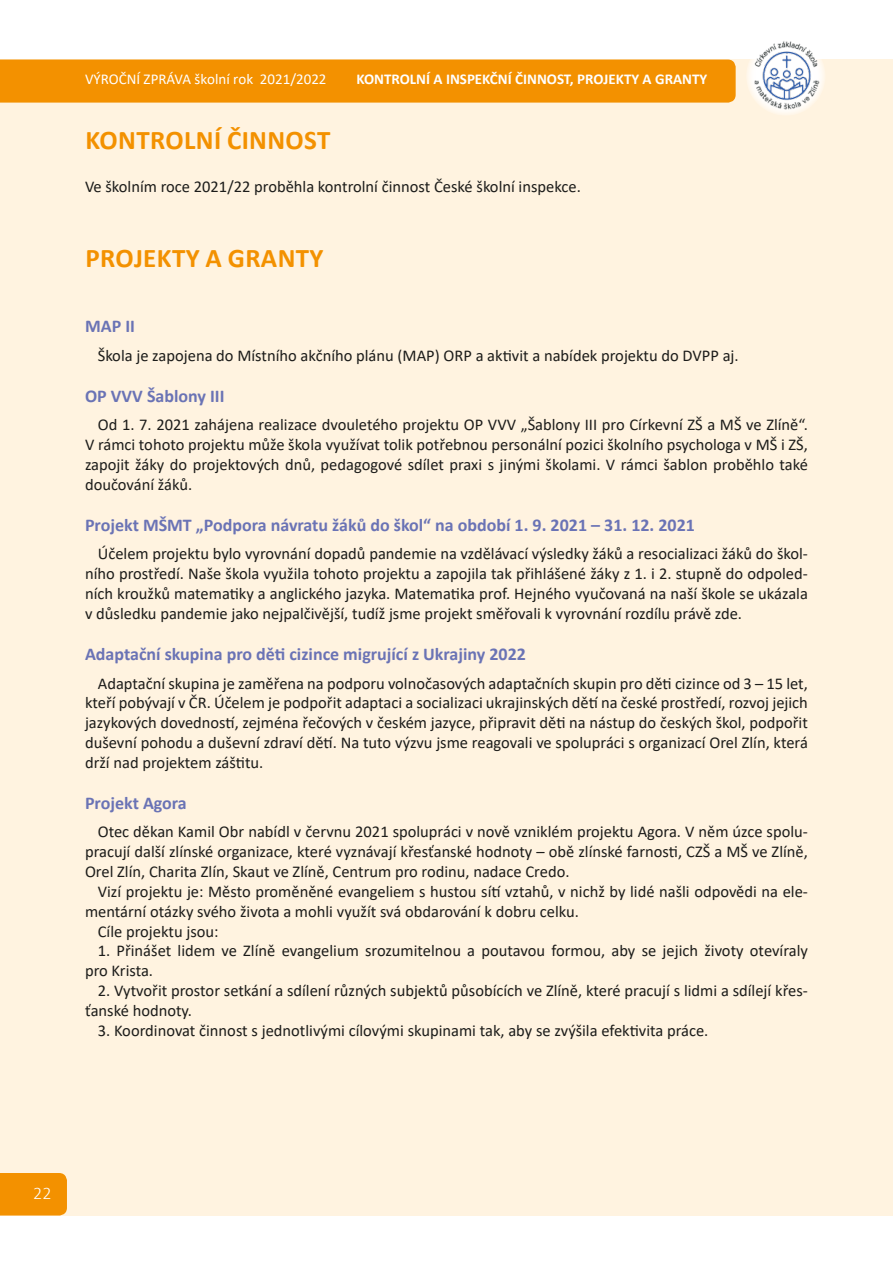
<style>
.page{position:relative;width:893px;height:1263px;background:#fff}
.page>*{position:absolute;margin:0;border:0;box-sizing:border-box;transform-origin:0 0}
.t1{font:700 27px "Calibri";letter-spacing:.015em;color:#f39100}
.t2{font:700 18px "Calibri";color:#6a73b5}
.t3{font:300 18px "Calibri";color:#fff}
.t4{font:16.5px/19.8px "Calibri";color:#1c1c1a;text-align:justify}
.t5{font:700 15px "Calibri";color:#fff}
.t6{font:15px "Calibri";color:#fff}
</style>
<div class="page">
<div style="left:0;top:60px;width:893px;height:1155px;background:#fff3e0"></div>
<div style="left:0;top:1173px;width:67px;height:42px;background:#f39100"></div>
<div style="left:0;top:60px;width:736px;height:43px;background:#f39100"></div>
<div style="left:746px;top:36px;width:80px;height:80px;background:#fff7eb;border-radius:50%"></div>
<img style="left:750px;top:37px;width:71px;height:75px">
<p class="t6" style="left:85px;top:68px;width:243px">VÝROČNÍ ZPRÁVA školní rok 2021/2022</p>
<p class="t5" style="left:356px;top:68px;width:352px">KONTROLNÍ A INSPEKČNÍ ČINNOST, PROJEKTY A GRANTY</p>
<h1 class="t1" style="left:86px;top:121px;width:246px">KONTROLNÍ ČINNOST</h1>
<p class="t4" style="left:85px;top:176px;width:497px">Ve školním roce 2021/22 proběhla kontrolní činnost České školní inspekce.</p>
<h1 class="t1" style="left:86px;top:239px;width:240px">PROJEKTY A GRANTY</h1>
<p class="t2" style="left:85px;top:314px;width:51px">MAP II</p>
<p class="t4" style="left:98px;top:345px;width:642px">Škola je zapojena do Místního akčního plánu (MAP) ORP a aktivit a nabídek projektu do DVPP aj.</p>
<p class="t2" style="left:85px;top:383px;width:141px">OP VVV Šablony III</p>
<p class="t4" style="left:85px;top:414px;width:724px;text-indent:13px">Od 1. 7. 2021 zahájena realizace dvouletého projektu OP VVV „Šablony III pro Církevní ZŠ a MŠ ve Zlíně“.<br>V rámci tohoto projektu může škola využívat tolik potřebnou personální pozici školního psychologa v MŠ i ZŠ, zapojit žáky do projektových dnů, pedagogové sdílet praxi s jinými školami. V rámci šablon proběhlo také doučování žáků.</p>
<p class="t2" style="left:85px;top:512px;width:611px">Projekt MŠMT „Podpora návratu žáků do škol“ na období 1. 9. 2021 – 31. 12. 2021</p>
<p class="t4" style="left:85px;top:544px;width:724px;text-indent:13px">Účelem projektu bylo vyrovnání dopadů pandemie na vzdělávací výsledky žáků a resocializaci žáků do škol&shy;ního prostředí. Naše škola využila tohoto projektu a zapojila tak přihlášené žáky z 1. i 2. stupně do odpoled&shy;ních kroužků matematiky a anglického jazyka. Matematika prof. Hejného vyučovaná na naší škole se ukázala v důsledku pandemie jako nejpalčivější, tudíž jsme projekt směřovali k vyrovnání rozdílu právě zde.</p>
<p class="t2" style="left:85px;top:641px;width:442px">Adaptační skupina pro děti cizince migrující z Ukrajiny 2022</p>
<p class="t4" style="left:85px;top:673px;width:724px;text-indent:13px">Adaptační skupina je zaměřena na podporu volnočasových adaptačních skupin pro děti cizince od 3 – 15 let, kteří pobývají v ČR. Účelem je podpořit adaptaci a socializaci ukrajinských dětí na české prostředí, rozvoj jejich jazykových dovedností, zejména řečových v českém jazyce, připravit děti na nástup do českých škol, podpořit duševní pohodu a duševní zdraví dětí. Na tuto výzvu jsme reagovali ve spolupráci s organizací Orel Zlín, která drží nad projektem záštitu.</p>
<p class="t2" style="left:85px;top:790px;width:103px">Projekt Agora</p>
<p class="t4" style="left:85px;top:822px;width:724px;text-indent:13px">Otec děkan Kamil Obr nabídl v červnu 2021 spolupráci v nově vzniklém projektu Agora. V něm úzce spolu&shy;pracují další zlínské organizace, které vyznávají křesťanské hodnoty – obě zlínské farnosti, CZŠ a MŠ ve Zlíně, Orel Zlín, Charita Zlín, Skaut ve Zlíně, Centrum pro rodinu, nadace Credo.</p>
<p class="t4" style="left:98px;top:881px;width:712px">Vizí projektu je: Město proměněné evangeliem s hustou sítí vztahů, v nichž by lidé našli odpovědi na ele-</p>
<p class="t4" style="left:85px;top:901px;width:495px">mentární otázky svého života a mohli využít svá obdarování k dobru celku.</p>
<p class="t4" style="left:98px;top:921px;width:122px">Cíle projektu jsou:</p>
<p class="t4" style="left:85px;top:940px;width:724px;text-indent:13px">1. Přinášet lidem ve Zlíně evangelium srozumitelnou a poutavou formou, aby se jejich životy otevíraly pro Krista.</p>
<p class="t4" style="left:85px;top:980px;width:724px;text-indent:13px">2. Vytvořit prostor setkání a sdílení různých subjektů působících ve Zlíně, které pracují s lidmi a sdílejí křes&shy;ťanské hodnoty.</p>
<p class="t4" style="left:98px;top:1020px;width:612px">3. Koordinovat činnost s jednotlivými cílovými skupinami tak, aby se zvýšila efektivita práce.</p>
<p class="t3" style="left:33px;top:1182px;width:20px">22</p>
</div>
